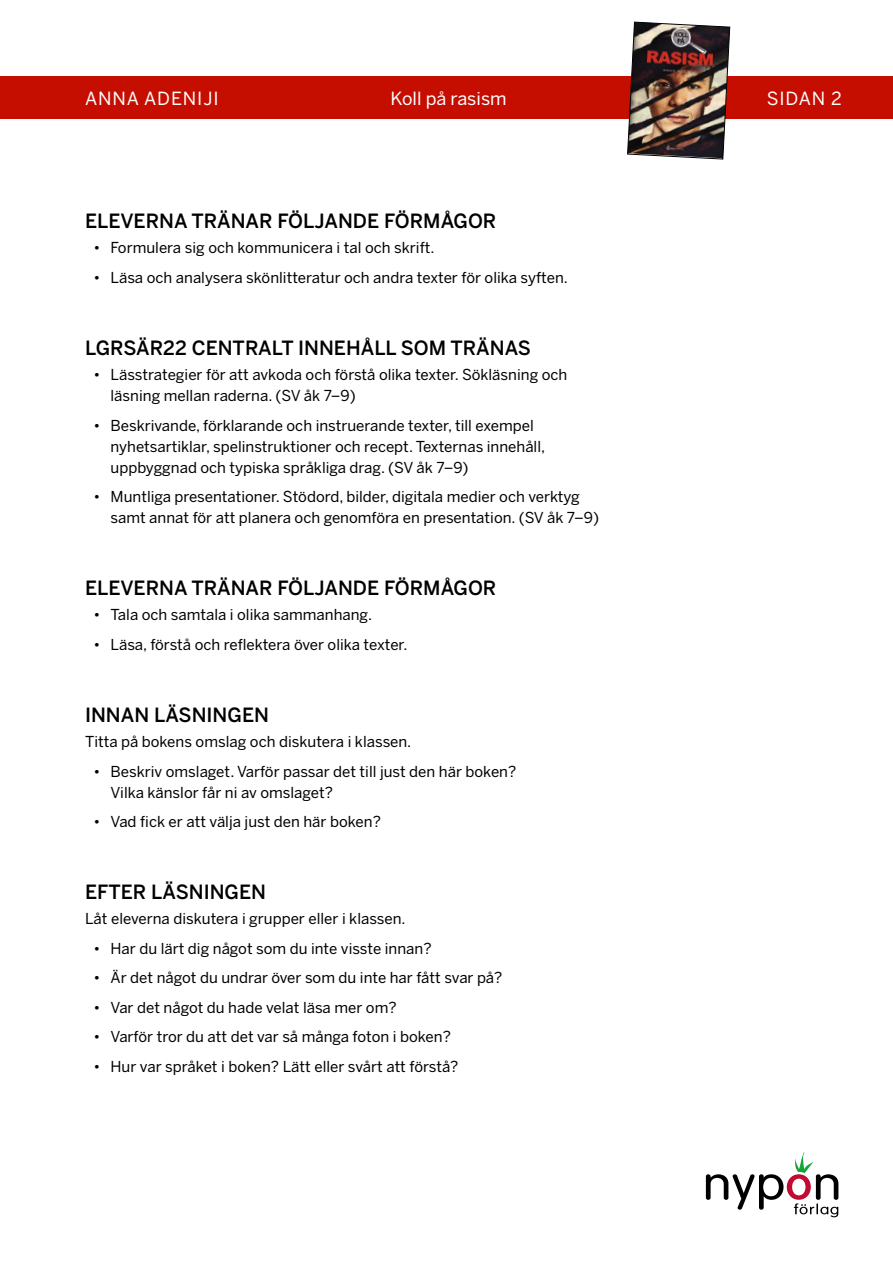
<style>
.page{position:relative;width:893px;height:1263px;background:#fff}
.page>*{position:absolute;margin:0;border:0;box-sizing:border-box;transform-origin:0 0}
.t1{font:500 19.5px "Benton Sans";color:#000}
.t2{font:18px "Benton Sans";letter-spacing:.05em;color:#fff}
.t3{font:18px "Benton Sans";color:#fff}
.t4{font:15px/21px "Benton Sans";color:#000}
</style>
<div class="page">
<svg style="left:706px;top:1152px;width:132px;height:65px"></svg>
<div style="left:0;top:77px;width:893px;height:42px;background:#c60e00"></div>
<img style="left:627px;top:21px;width:103px;height:139px">
<p class="t2" style="left:85px;top:87px;width:135px">ANNA ADENIJI</p>
<p class="t3" style="left:390px;top:87px;width:118px">Koll på rasism</p>
<p class="t2" style="left:767px;top:87px;width:77px">SIDAN 2</p>
<h1 class="t1" style="left:85px;top:209px;width:413px">ELEVERNA TRÄNAR FÖLJANDE FÖRMÅGOR</h1>
<p class="t4" style="left:94px;top:237px;width:343px">• Formulera sig och kommunicera i tal och skrift.</p>
<p class="t4" style="left:94px;top:267px;width:476px">• Läsa och analysera skönlitteratur och andra texter för olika syften.</p>
<h1 class="t1" style="left:85px;top:336px;width:447px">LGRSÄR22 CENTRALT INNEHÅLL SOM TRÄNAS</h1>
<p class="t4" style="left:111px;top:364px;width:458px;text-indent:-17px">• Lässtrategier för att avkoda och förstå olika texter. Sökläsning och läsning mellan raderna. (SV åk 7–9)</p>
<p class="t4" style="left:111px;top:415px;width:436px;text-indent:-17px">• Beskrivande, förklarande och instruerande texter, till exempel nyhetsartiklar, spelinstruktioner och recept. Texternas innehåll, uppbyggnad och typiska språkliga drag. (SV åk 7–9)</p>
<p class="t4" style="left:111px;top:486px;width:490px;text-indent:-17px">• Muntliga presentationer. Stödord, bilder, digitala medier och verktyg samt annat för att planera och genomföra en presentation. (SV åk 7–9)</p>
<h1 class="t1" style="left:85px;top:576px;width:413px">ELEVERNA TRÄNAR FÖLJANDE FÖRMÅGOR</h1>
<p class="t4" style="left:94px;top:604px;width:280px">• Tala och samtala i olika sammanhang.</p>
<p class="t4" style="left:94px;top:634px;width:315px">• Läsa, förstå och reflektera över olika texter.</p>
<h1 class="t1" style="left:85px;top:703px;width:186px">INNAN LÄSNINGEN</h1>
<p class="t4" style="left:85px;top:731px;width:328px">Titta på bokens omslag och diskutera i klassen.</p>
<p class="t4" style="left:111px;top:761px;width:407px;text-indent:-17px">• Beskriv omslaget. Varför passar det till just den här boken?<br>Vilka känslor får ni av omslaget?</p>
<p class="t4" style="left:94px;top:811px;width:289px">• Vad fick er att välja just den här boken?</p>
<h1 class="t1" style="left:85px;top:880px;width:183px">EFTER LÄSNINGEN</h1>
<p class="t4" style="left:85px;top:908px;width:322px">Låt eleverna diskutera i grupper eller i klassen.</p>
<p class="t4" style="left:94px;top:938px;width:340px">• Har du lärt dig något som du inte visste innan?</p>
<p class="t4" style="left:94px;top:967px;width:410px">• Är det något du undrar över som du inte har fått svar på?</p>
<p class="t4" style="left:94px;top:997px;width:305px">• Var det något du hade velat läsa mer om?</p>
<p class="t4" style="left:94px;top:1026px;width:359px">• Varför tror du att det var så många foton i boken?</p>
<p class="t4" style="left:94px;top:1056px;width:366px">• Hur var språket i boken? Lätt eller svårt att förstå?</p>
</div>
